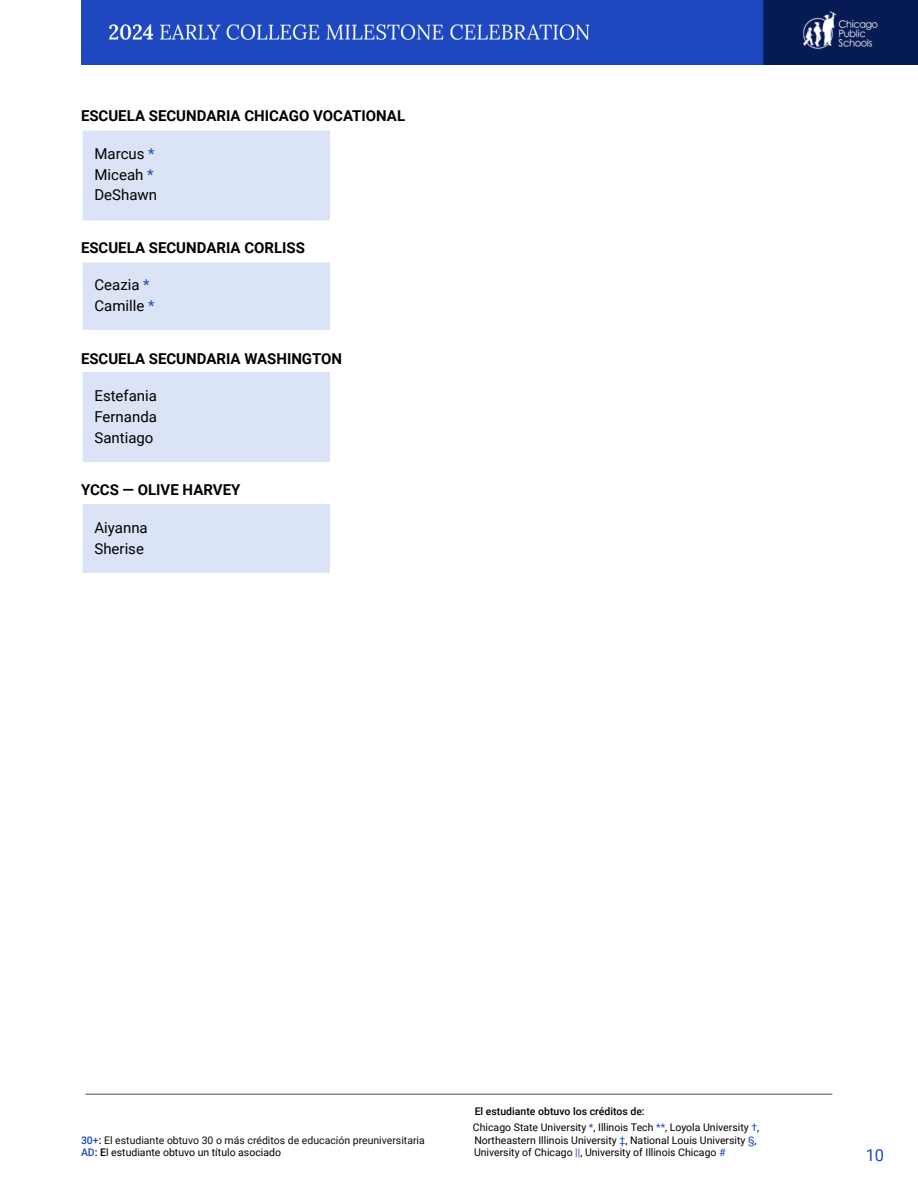
<style>
.page{position:relative;width:918px;height:1188px;background:#fff}
.page>*{position:absolute;margin:0;border:0;box-sizing:border-box;transform-origin:0 0}
.t1{font:16.5px "Roboto";color:#1d48c0}
.t2{font:700 15px "Roboto";color:#000}
.t3{font:15px/20.7px "Roboto";color:#000}
.t4{font:10.5px/15.8px "Roboto";color:#000}
.t5{font:10.5px "Roboto";color:#0d0d0d}
.s1{color:#1d48c0}
.s2{font-weight:500}
.s3{font-weight:500;color:#1d48c0}
.s4{font-weight:500;color:#000}
</style>
<div class="page">
<img style="left:81px;top:0;width:837px;height:64px">
<div style="left:81px;top:129px;width:251px;height:92px;background:#dbe3f7"></div>
<div style="left:81px;top:260px;width:251px;height:72px;background:#dbe3f7"></div>
<div style="left:81px;top:371px;width:251px;height:92px;background:#dbe3f7"></div>
<div style="left:81px;top:503px;width:250px;height:72px;background:#dbe3f7"></div>
<hr style="left:86px;top:1094px;width:746px;height:1px;background:#888">
<svg style="left:81px;top:130px;width:2px;height:90px"></svg>
<hr style="left:330px;top:127px;width:3px;height:96px;background:#fff">
<hr style="left:79px;top:127px;width:254px;height:3px;background:#fff">
<hr style="left:79px;top:220px;width:254px;height:3px;background:#fff">
<svg style="left:81px;top:262px;width:2px;height:68px"></svg>
<hr style="left:330px;top:258px;width:3px;height:76px;background:#fff">
<hr style="left:79px;top:259px;width:254px;height:3px;background:#fff">
<hr style="left:79px;top:330px;width:254px;height:3px;background:#fff">
<svg style="left:81px;top:372px;width:2px;height:90px"></svg>
<hr style="left:330px;top:369px;width:3px;height:96px;background:#fff">
<hr style="left:79px;top:369px;width:254px;height:3px;background:#fff">
<hr style="left:79px;top:462px;width:254px;height:3px;background:#fff">
<svg style="left:81px;top:504px;width:2px;height:69px"></svg>
<hr style="left:330px;top:501px;width:3px;height:75px;background:#fff">
<hr style="left:79px;top:501px;width:254px;height:3px;background:#fff">
<hr style="left:79px;top:573px;width:254px;height:3px;background:#fff">
<h2 class="t2" style="left:81px;top:107px;width:326px">ESCUELA SECUNDARIA CHICAGO VOCATIONAL</h2>
<h2 class="t3" style="left:94px;top:143px;width:64px">Marcus <span class="s1">*<br></span>Miceah <span class="s1">*<br></span>DeShawn</h2>
<h2 class="t2" style="left:81px;top:239px;width:225px">ESCUELA SECUNDARIA CORLISS</h2>
<h2 class="t3" style="left:94px;top:275px;width:62px">Ceazia <span class="s1">*<br></span>Camille <span class="s1">*</span></h2>
<h2 class="t2" style="left:81px;top:350px;width:263px">ESCUELA SECUNDARIA WASHINGTON</h2>
<h2 class="t3" style="left:94px;top:386px;width:64px;text-align:justify">Estefania Fernanda Santiago</h2>
<h2 class="t2" style="left:81px;top:481px;width:161px">YCCS — OLIVE HARVEY</h2>
<h2 class="t3" style="left:94px;top:517px;width:55px">Aiyanna<br>Sherise</h2>
<p class="t4" style="left:473px;top:1104px;width:288px"><span class="s2">El estudiante obtuvo los créditos de:<br></span>Chicago State University <span class="s1">*</span>, Illinois Tech <span class="s1">**</span>, Loyola University <span class="s1">†</span>,</p>
<p class="t5" style="left:81px;top:1134px;width:345px"><span class="s3">30+</span><span class="s4">:</span> El estudiante obtuvo 30 o más créditos de educación preuniversitaria</p>
<p class="t4" style="left:474px;top:1132px;width:284px">Northeastern Illinois University <span class="s1">‡</span>, National Louis University <span class="s1">§</span>,</p>
<p class="t4" style="left:81px;top:1145px;width:202px"><span class="s3">AD</span><span class="s2">: E</span>l estudiante obtuvo un título asociado</p>
<p class="t4" style="left:474px;top:1145px;width:253px">University of Chicago <span class="s1">||</span>, University of Illinois Chicago <span class="s1">#</span></p>
<h1 class="t1" style="left:866px;top:1145px;width:20px">10</h1>
</div>
